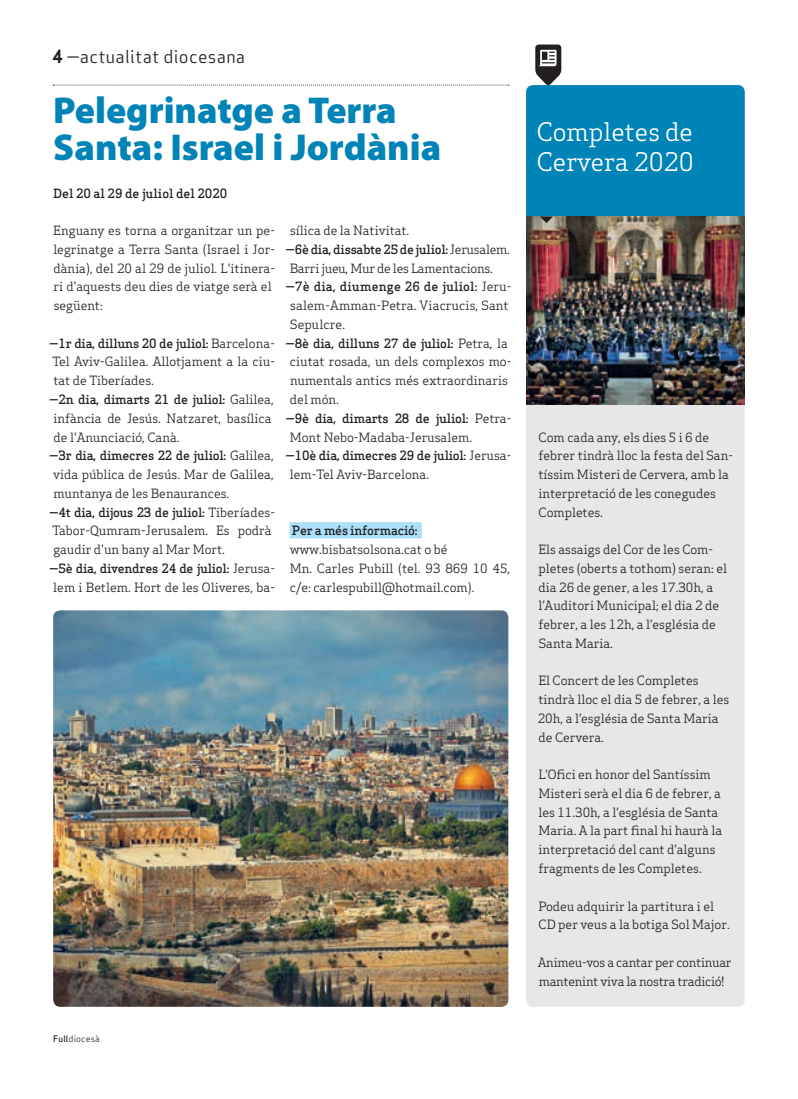
<style>
.page{position:relative;width:798px;height:1099px;background:#fff}
.page>*{position:absolute;margin:0;border:0;box-sizing:border-box;transform-origin:0 0}
.Titulars{font:900 37.5px "Myriad Pro";color:#0083b6}
.Subtitol_Secció{font:25px/30px "Apex Serif";color:#fff}
.Capçalera{font:17.5px "Apex Sans Book T";letter-spacing:.02em;color:#231f20}
.Text_General{font:12.5px/18.8px "Apex Serif";color:#231f20}
.Text_General-2{font:12.5px/18.8px "Apex Serif";letter-spacing:-.02em;color:#231f20}
.Autors{font:500 12.5px "Apex Serif";color:#231f20}
.Text_General-3{font:500 12.5px "Apex Serif";letter-spacing:-.02em;color:#231f20}
.Data_Peu{font:8.75px "Apex Sans Book T";letter-spacing:.02em;color:#231f20}
.s1{font-family:"Apex Sans Bold T"}
.s2{font-weight:500}
.s3{font-family:"Apex Sans Medium T"}
</style>
<div class="page">
<svg style="left:53px;top:85px;width:455px;height:1px"></svg>
<div style="left:526px;top:85px;width:218px;height:921px;background:#e6e7e9;border-radius:7px"></div>
<div style="left:526px;top:85px;width:218px;height:131px;background:#0083b6"></div>
<img style="left:526px;top:216px;width:218px;height:188px">
<svg style="left:539px;top:216px;width:14px;height:7px"></svg>
<svg style="left:535px;top:45px;width:26px;height:41px"></svg>
<div style="left:289px;top:522px;width:132px;height:16px;background:#aae0f9"></div>
<img style="left:53px;top:610px;width:455px;height:396px">
<p class="Capçalera" style="left:52px;top:46px;width:194px"><span class="s1">4</span> —actualitat diocesana</p>
<p class="Titulars" style="left:53px;top:85px;width:345px">Pelegrinatge a Terra</p>
<p class="Titulars" style="left:53px;top:122px;width:389px">Santa: Israel i Jordània</p>
<p class="Autors" style="left:53px;top:185px;width:176px">Del 20 al 29 de juliol del 2020</p>
<p class="Text_General" style="left:53px;top:221px;width:223px">Enguany es torna a organitzar un pe&shy;legrinatge a Terra Santa (Israel i Jor&shy;dània), del 20 al 29 de juliol. L'itinera&shy;ri d'aquests deu dies de viatge serà el següent:</p>
<p class="Text_General" style="left:49px;top:333px;width:227px;text-align:justify"><span class="s2">—1r dia, dilluns 20 de juliol:</span> Barcelona-Tel Aviv-Galilea. Allotjament a la ciu&shy;tat de Tiberíades.</p>
<p class="Text_General" style="left:53px;top:390px;width:222px;text-indent:-4px"><span class="s2">—2n dia, dimarts 21 de juliol:</span> Galilea, infància de Jesús. Natzaret, basílica de l'Anunciació, Canà.</p>
<p class="Text_General" style="left:53px;top:446px;width:222px;text-align:justify;text-indent:-4px"><span class="s2">—3r dia, dimecres 22 de juliol:</span> Galilea, vida pública de Jesús. Mar de Galilea, muntanya de les Benaurances.</p>
<p class="Text_General" style="left:49px;top:502px;width:227px"><span class="s2">—4t dia, dijous 23 de juliol:</span> Tiberíades-<br>Tabor-Qumram-Jerusalem. Es podrà gaudir d'un bany al Mar Mort.</p>
<p class="Text_General" style="left:49px;top:558px;width:227px;text-align:center"><span class="s2">—5è dia, divendres 24 de juliol:</span> Jerusa&shy;lem i Betlem. Hort de les Oliveres, ba-</p>
<p class="Text_General" style="left:290px;top:221px;width:121px">sílica de la Nativitat.</p>
<p class="Text_General-2" style="left:289px;top:240px;width:222px;text-indent:-4px"><span class="s2">—6è dia, dissabte 25 de juliol:</span> Jerusalem.<br>Barri jueu, Mur de les Lamentacions.</p>
<p class="Text_General" style="left:290px;top:277px;width:223px;text-indent:-4px"><span class="s2">—7è dia, diumenge 26 de juliol:</span> Jeru&shy;salem-Amman-Petra. Viacrucis, Sant<br>Sepulcre.</p>
<p class="Text_General" style="left:290px;top:333px;width:223px;text-indent:-4px"><span class="s2">—8è dia, dilluns 27 de juliol:</span> Petra, la ciutat rosada, un dels complexos mo&shy;numentals antics més extraordinaris del món.</p>
<p class="Text_General" style="left:289px;top:408px;width:223px;text-indent:-4px"><span class="s2">—9è dia, dimarts 28 de juliol:</span> Petra-<br>Mont Nebo-Madaba-Jerusalem.</p>
<p class="Text_General" style="left:290px;top:446px;width:223px;text-indent:-4px"><span class="s2">—10è dia, dimecres 29 de juliol:</span> Jerusa&shy;lem-Tel Aviv-Barcelona.</p>
<p class="Text_General-3" style="left:292px;top:523px;width:127px">Per a més informació:</p>
<p class="Text_General" style="left:290px;top:540px;width:159px">www.bisbatsolsona.cat o bé</p>
<p class="Text_General" style="left:289px;top:558px;width:222px">Mn. Carles Pubill (tel. 93 869 10 45, c/e: carlespubill@hotmail.com).</p>
<p class="Data_Peu" style="left:53px;top:1032px;width:48px"><span class="s3">Full</span>diocesà</p>
<p class="Subtitol_Secció" style="left:536px;top:117px;width:158px">Completes de<br>Cervera 2020</p>
<p class="Text_General" style="left:538px;top:427px;width:196px">Com cada any, els dies 5 i 6 de febrer tindrà lloc la festa del San&shy;tíssim Misteri de Cervera, amb la interpretació de les conegudes<br>Completes.</p>
<p class="Text_General" style="left:538px;top:540px;width:190px">Els assaigs del Cor de les Com&shy;pletes (oberts a tothom) seran: el dia 26 de gener, a les 17.30h, a l’Auditori Municipal; el dia 2 de febrer, a les 12h, a l’església de<br>Santa Maria.</p>
<p class="Text_General" style="left:537px;top:671px;width:193px">El Concert de les Completes tindrà lloc el dia 5 de febrer, a les<br>20h, a l’església de Santa Maria de Cervera.</p>
<p class="Text_General" style="left:538px;top:765px;width:185px">L’Ofici en honor del Santíssim<br>Misteri serà el dia 6 de febrer, a les 11.30h, a l’església de Santa<br>Maria. A la part final hi haurà la interpretació del cant d’alguns fragments de les Completes.</p>
<p class="Text_General" style="left:538px;top:896px;width:193px">Podeu adquirir la partitura i el<br>CD per veus a la botiga Sol Major.</p>
<p class="Text_General-2" style="left:537px;top:952px;width:195px">Animeu-vos a cantar per continuar mantenint viva la nostra tradició!</p>
</div>
